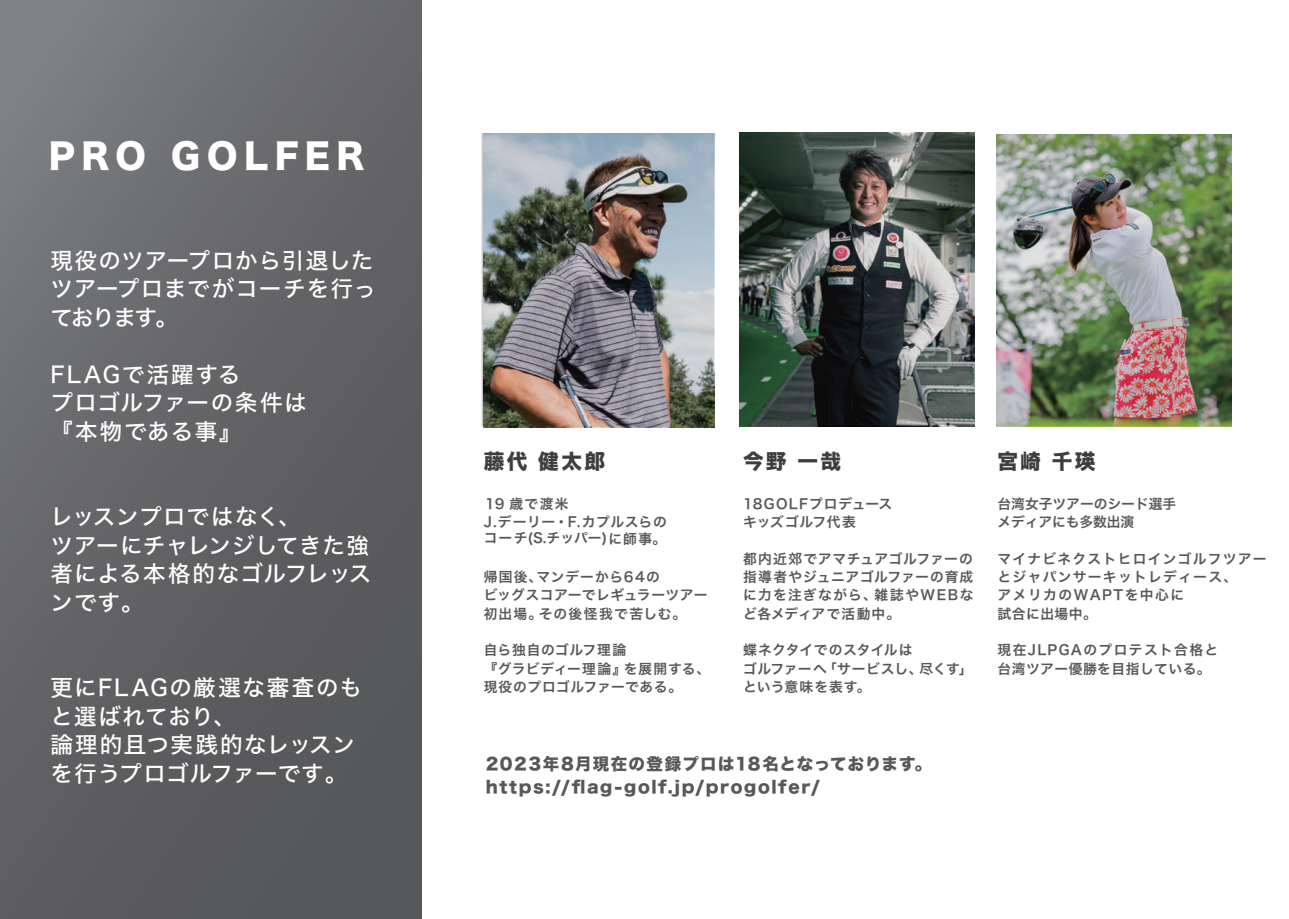
<style>
.page{position:relative;width:1289px;height:919px;background:#fff}
.page>*{position:absolute;margin:0;border:0;box-sizing:border-box;transform-origin:0 0}
.t1{font:34.5px "Hiragino Sans W8";letter-spacing:.19em;color:#fff}
.t2{font:22.5px/28.5px "Hiragino Sans W5";letter-spacing:.045em;color:#fff}
.t3{font:22.5px/28.5px "Hiragino Sans W5";letter-spacing:.07em;color:#fff}
.t4{font:20.7px "Hiragino Sans W8";letter-spacing:.115em;color:#3e3e3f}
.t5{font:16.5px/23.1px "Hiragino Sans W8";letter-spacing:.095em;color:#57585a}
.t6{font:13.8px/18.3px "Hiragino Sans W6";letter-spacing:.06em;color:#57585a}
.t7{font:13.8px/18.3px "Hiragino Sans W6";letter-spacing:.04em;color:#57585a}
.t8{font:13.8px/18.3px "Hiragino Sans W6";letter-spacing:.095em;color:#57585a}
.t9{font:13.8px/18.3px "Hiragino Sans W6";letter-spacing:.015em;color:#57585a}
.t10{font:13.8px/18.3px "Hiragino Sans W6";letter-spacing:.1em;color:#57585a}
.t11{font:13.8px/18.3px "Hiragino Sans W6";color:#57585a}
</style>
<div class="page">
<svg style="left:0;top:1px;width:422px;height:917px;background:#646467"></svg>
<img style="left:483px;top:134px;width:230px;height:293px">
<svg style="left:739px;top:133px;width:235px;height:291px;background:#4b5450"></svg>
<img style="left:996px;top:134px;width:235px;height:292px">
<h1 class="t1" style="left:49px;top:137px;width:318px">PRO GOLFER</h1>
<h2 class="t2" style="left:50px;top:244px;width:327px">現役のツアープロから引退したツアープロまでがコーチを行っております。</h2>
<h2 class="t3" style="left:50px;top:358px;width:258px">FLAGで活躍する<br>プロゴルファーの条件は『本物である事』</h2>
<h2 class="t2" style="left:50px;top:501px;width:322px">レッスンプロではなく、<br>ツアーにチャレンジしてきた強者による本格的なゴルフレッスンです。</h2>
<h2 class="t2" style="left:50px;top:672px;width:313px">更にFLAGの厳選な審査のもと選ばれており、<br>論理的且つ実践的なレッスンを行うプロゴルファーです。</h2>
<h3 class="t4" style="left:483px;top:450px;width:123px">藤代 健太郎</h3>
<h3 class="t4" style="left:743px;top:450px;width:99px">今野 一哉</h3>
<p class="t6" style="left:483px;top:493px;width:185px">19 歳で渡米<br>J.デーリー・F.カプルスらの</p>
<p class="t6" style="left:483px;top:528px;width:184px">コーチ(S.チッパー)に師事。</p>
<p class="t6" style="left:483px;top:567px;width:225px">帰国後、マンデーから64の<br>ビッグスコアーでレギュラーツアー初出場。その後怪我で苦しむ。</p>
<p class="t7" style="left:483px;top:640px;width:228px">自ら独自のゴルフ理論<br>『グラビディー理論』を展開する、現役のプロゴルファーである。</p>
<p class="t7" style="left:743px;top:493px;width:151px">18GOLFプロデュースキッズゴルフ代表</p>
<p class="t6" style="left:743px;top:548px;width:232px;text-align:justify">都内近郊でアマチュアゴルファーの指導者やジュニアゴルファーの育成に力を注ぎながら、雑誌やWEBなど各メディアで活動中。</p>
<p class="t9" style="left:743px;top:640px;width:231px">蝶ネクタイでのスタイルは<br>ゴルファーへ「サービスし、尽くす」という意味を表す。</p>
<p class="t5" style="left:486px;top:752px;width:447px">2023年8月現在の登録プロは18名となっております。https://flag-golf.jp/progolfer/</p>
<h3 class="t4" style="left:997px;top:450px;width:99px">宮崎千瑛</h3>
<p class="t11" style="left:997px;top:493px;width:180px">台湾女子ツアーのシード選手メディアにも多数出演</p>
<p class="t8" style="left:997px;top:548px;width:270px">マイナビネクストヒロインゴルフツアーとジャパンサーキットレディース、<br>アメリカのWAPTを中心に<br>試合に出場中。</p>
<p class="t10" style="left:997px;top:640px;width:222px">現在JLPGAのプロテスト合格と台湾ツアー優勝を目指している。</p>
</div>
